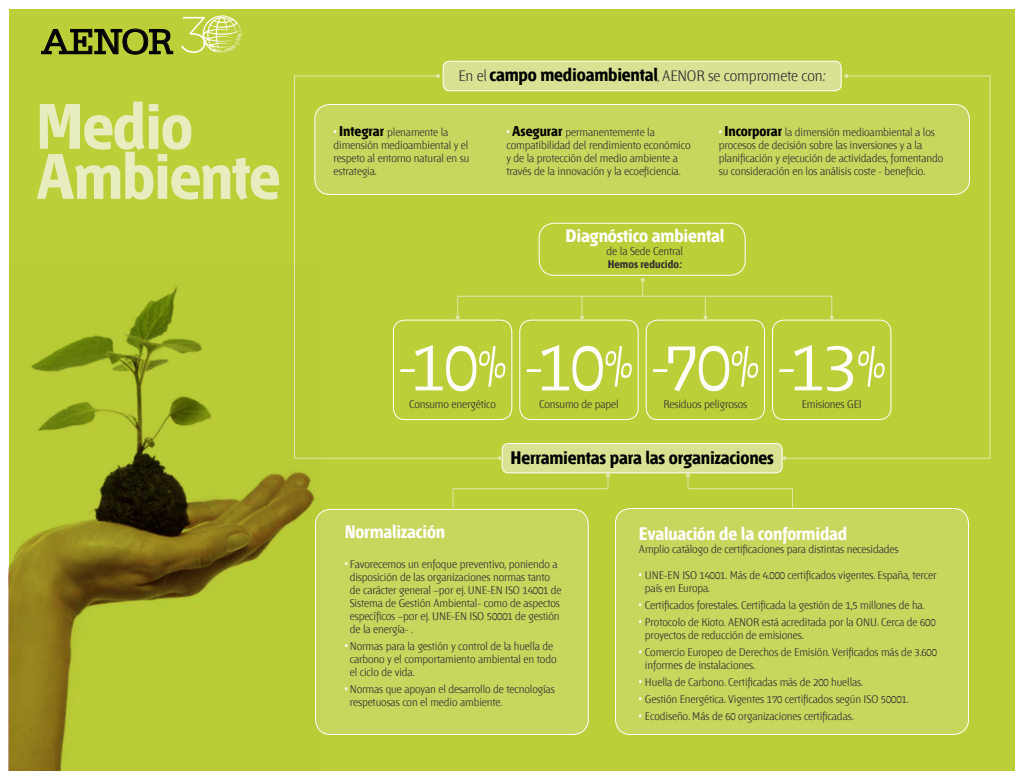
<style>
.page{position:relative;width:1024px;height:780px;background:#fff}
.page>*{position:absolute;margin:0;border:0;box-sizing:border-box;transform-origin:0 0}
.t1{font:69.9px "AENOR Fontana ND";letter-spacing:-.01em;color:#fff}
.t2{font:700 64px/50px "AENOR Fontana ND";letter-spacing:-.02em;color:#e7edbe}
.t3{font:37.1px "Serifa Std";letter-spacing:-.03em;color:#000}
.t4{font:700 18px "AENOR Fontana ND";letter-spacing:-.01em;color:#fff}
.t5{font:700 18px "AENOR Fontana ND";letter-spacing:-.01em;color:#000}
.t6{font:15px "AENOR Fontana ND";letter-spacing:-.01em;color:#333}
.t7{font:11px/13px "AENOR Fontana ND";letter-spacing:-.01em;color:#333}
.t8{font:700 11px "AENOR Fontana ND";color:#333}
.t9{font:300 5.3px "Delta";color:#fff}
.s1{font-weight:700;font-size:18px;color:#000}
.s2{font-size:11px}
.s3{color:#fff}
.s4{font-weight:700;font-size:14px;color:#000}
.s5{font-size:54.7px}
</style>
<div class="page">
<div style="left:4px;top:4px;width:1016px;height:772px;background:#bccf38"></div>
<div style="left:0;top:0;width:1024px;height:780px;border:9px solid #fff"></div>
<div style="left:443px;top:61px;width:398px;height:30px;background:#d9e293;border-radius:6px"></div>
<div style="left:443px;top:61px;width:399px;height:30px;border:1px solid #fff;border-radius:6px"></div>
<div style="left:315px;top:104px;width:655px;height:90px;background:#c8d65d;border-radius:15px"></div>
<div style="left:314px;top:104px;width:656px;height:91px;border:1px solid #fff;border-radius:15px"></div>
<div style="left:539px;top:223px;width:207px;height:53px;border:1px solid #fff;border-radius:15px"></div>
<div style="left:502px;top:444px;width:280px;height:29px;background:#d9e293;border-radius:6px"></div>
<div style="left:502px;top:443px;width:281px;height:30px;border:1px solid #fff;border-radius:6px"></div>
<div style="left:393px;top:320px;width:119px;height:100px;border:1px solid #fff;border-radius:11px"></div>
<div style="left:519px;top:320px;width:120px;height:100px;border:1px solid #fff;border-radius:11px"></div>
<div style="left:646px;top:320px;width:119px;height:100px;border:1px solid #fff;border-radius:11px"></div>
<div style="left:772px;top:320px;width:119px;height:100px;border:1px solid #fff;border-radius:11px"></div>
<svg style="left:456px;top:296px;width:4px;height:23px"></svg>
<svg style="left:580px;top:297px;width:4px;height:22px"></svg>
<svg style="left:703px;top:297px;width:4px;height:22px"></svg>
<svg style="left:641px;top:278px;width:4px;height:18px"></svg>
<svg style="left:830px;top:296px;width:4px;height:23px"></svg>
<hr style="left:458px;top:296px;width:374px;height:1px;background:#dfe7a7">
<div style="left:616px;top:508px;width:352px;height:226px;background:#c8d65d;border-radius:15px"></div>
<div style="left:615px;top:508px;width:354px;height:227px;border:1px solid #fff;border-radius:15px"></div>
<div style="left:316px;top:509px;width:272px;height:225px;background:#c8d65d;border-radius:15px"></div>
<div style="left:315px;top:509px;width:274px;height:226px;border:1px solid #fff;border-radius:15px"></div>
<img style="left:8px;top:265px;width:313px;height:506px">
<hr style="left:990px;top:76px;width:1px;height:382px;background:#dfe7a7">
<hr style="left:294px;top:76px;width:1px;height:382px;background:#dfe7a7">
<hr style="left:294px;top:76px;width:144px;height:1px;background:#dfe7a7">
<svg style="left:436px;top:74px;width:4px;height:4px"></svg>
<hr style="left:294px;top:458px;width:206px;height:1px;background:#dfe7a7">
<svg style="left:498px;top:456px;width:4px;height:4px"></svg>
<hr style="left:846px;top:76px;width:144px;height:1px;background:#dfe7a7">
<svg style="left:844px;top:74px;width:4px;height:4px"></svg>
<hr style="left:785px;top:458px;width:206px;height:1px;background:#dfe7a7">
<svg style="left:783px;top:456px;width:4px;height:4px"></svg>
<svg style="left:41px;top:29px;width:132px;height:25px"></svg>
<svg style="left:452px;top:473px;width:158px;height:36px"></svg>
<svg style="left:686px;top:473px;width:108px;height:36px"></svg>
<svg style="left:181px;top:15px;width:60px;height:38px"></svg>
<h3 class="t3" style="left:41px;top:21px;width:134px">AENOR</h3>
<p class="t9" style="left:237px;top:36px;width:5px;rotate:-90deg">6</p>
<h2 class="t2" style="left:36px;top:105px;width:246px">Medio<br>Ambiente</h2>
<h3 class="t6" style="left:459px;top:69px;width:369px">En el <span class="s1">campo medioambiental</span><span class="s2">,</span> AENOR se compromete con:</h3>
<p class="t7" style="left:334px;top:126px;width:137px"><span class="s3">•</span> <span class="s4">Integrar</span> plenamente la dimensión medioambiental y el respeto al entorno natural en su estrategia.</p>
<p class="t7" style="left:506px;top:126px;width:186px"><span class="s3">•</span> <span class="s4">Asegurar</span> permanentemente la compatibilidad del rendimiento económico y de la protección del medio ambiente a través de la innovación y la ecoeficiencia.</p>
<p class="t7" style="left:719px;top:126px;width:226px"><span class="s3">•</span> <span class="s4">Incorporar</span> la dimensión medioambiental a los procesos de decisión sobre las inversiones y a la planificación y ejecución de actividades, fomentando su consideración en los análisis coste - beneficio.</p>
<h3 class="t4" style="left:565px;top:227px;width:160px">Diagnóstico ambiental</h3>
<p class="t7" style="left:607px;top:245px;width:78px">de la Sede Central</p>
<p class="t8" style="left:608px;top:259px;width:76px">Hemos reducido:</p>
<h1 class="t1" style="left:398px;top:333px;width:490px"><span class="s5">-</span>10<sup>%</sup> <span class="s5">-</span>10<sup>%</sup> <span class="s5">-</span>70<sup>%</sup> <span class="s5">-</span>13<sup>%</sup></h1>
<p class="t7" style="left:409px;top:398px;width:89px">Consumo energético</p>
<p class="t7" style="left:539px;top:398px;width:81px">Consumo de papel</p>
<p class="t7" style="left:663px;top:398px;width:85px">Residuos peligrosos</p>
<p class="t7" style="left:802px;top:398px;width:61px">Emisiones GEI</p>
<h3 class="t5" style="left:510px;top:449px;width:265px">Herramientas para las organizaciones</h3>
<h3 class="t4" style="left:345px;top:523px;width:102px">Normalización</h3>
<p class="t7" style="left:350px;top:558px;width:214px;text-indent:-5px"><span class="s3">•</span> Favorecemos un enfoque preventivo, poniendo a disposición de las organizaciones normas tanto de carácter general –por ej. UNE-EN ISO 14001 de Sistema de Gestión Ambiental- como de aspectos específicos –por ej. UNE-EN ISO 50001 de gestión de la energía- .</p>
<p class="t7" style="left:350px;top:640px;width:208px;text-indent:-5px"><span class="s3">•</span> Normas para la gestión y control de la huella de carbono y el comportamiento ambiental en todo el ciclo de vida.</p>
<p class="t7" style="left:350px;top:683px;width:207px;text-indent:-5px"><span class="s3">•</span> Normas que apoyan el desarrollo de tecnologías respetuosas con el medio ambiente.</p>
<h3 class="t4" style="left:639px;top:525px;width:210px">Evaluación de la conformidad</h3>
<p class="t7" style="left:639px;top:543px;width:261px">Amplio catálogo de certificaciones para distintas necesidades</p>
<p class="t7" style="left:645px;top:569px;width:293px;text-indent:-6px"><span class="s3">•</span> UNE-EN ISO 14001. Más de 4.000 certificados vigentes. España, tercer país en Europa.</p>
<p class="t7" style="left:639px;top:599px;width:287px"><span class="s3">•</span> Certificados forestales. Certificada la gestión de 1,5 millones de ha.</p>
<p class="t7" style="left:645px;top:616px;width:292px;text-indent:-6px"><span class="s3">•</span> Protocolo de Kioto. AENOR está acreditada por la ONU. Cerca de 600 proyectos de reducción de emisiones.</p>
<p class="t7" style="left:645px;top:646px;width:294px;text-indent:-6px"><span class="s3">•</span> Comercio Europeo de Derechos de Emisión. Verificados más de 3.600 informes de instalaciones.</p>
<p class="t7" style="left:639px;top:676px;width:225px"><span class="s3">•</span> Huella de Carbono. Certificadas más de 200 huellas.</p>
<p class="t7" style="left:639px;top:693px;width:271px"><span class="s3">•</span> Gestión Energética. Vigentes 170 certificados según ISO 50001.</p>
<p class="t7" style="left:639px;top:710px;width:216px"><span class="s3">•</span> Ecodiseño. Más de 60 organizaciones certificadas.</p>
</div>
